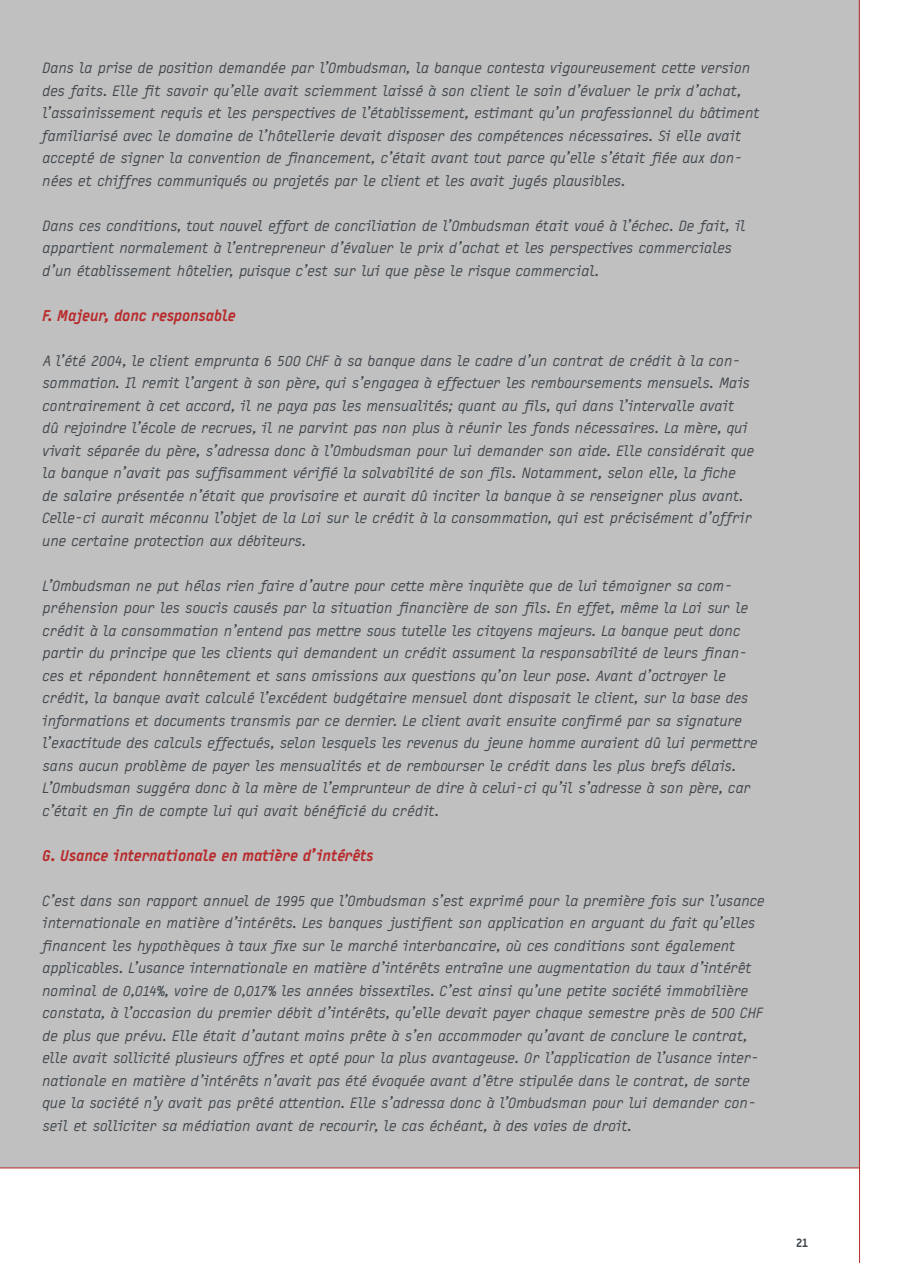
<style>
.page{position:relative;width:902px;height:1263px;background:#fff}
.page>*{position:absolute;margin:0;border:0;box-sizing:border-box;transform-origin:0 0}
.t1{font:italic 15px/22.5px "Typestar";letter-spacing:-.01em;color:#3f454b}
.t2{font:italic 900 15px "Typestar";letter-spacing:-.02em;color:#b8292b}
.t3{font:900 12px "Typestar";color:#3f454b}
</style>
<div class="page">
<div style="left:0;top:0;width:859px;height:1168px;background:#c0c0c0"></div>
<hr style="left:859px;top:0;width:1px;height:1263px;background:#b8292b">
<hr style="left:0;top:1168px;width:859px;height:1px;background:#b8292b">
<p class="t1" style="left:43px;top:57px;width:718px">Dans la prise de position demandée par l’Ombudsman, la banque contesta vigoureusement cette version des faits. Elle fit savoir qu’elle avait sciemment laissé à son client le soin d’évaluer le prix d’achat, l’assainissement requis et les perspectives de l’établissement, estimant qu’un professionnel du bâtiment familiarisé avec le domaine de l’hôtellerie devait disposer des compétences nécessaires. Si elle avait accepté de signer la convention de financement, c’était avant tout parce qu’elle s’était fiée aux don&shy;nées et chiffres communiqués ou projetés par le client et les avait jugés plausibles.</p>
<p class="t1" style="left:43px;top:214px;width:705px">Dans ces conditions, tout nouvel effort de conciliation de l’Ombudsman était voué à l’échec. De fait, il appartient normalement à l’entrepreneur d’évaluer le prix d’achat et les perspectives commerciales d’un établissement hôtelier, puisque c’est sur lui que pèse le risque commercial.</p>
<p class="t2" style="left:43px;top:306px;width:195px">F. Majeur, donc responsable</p>
<p class="t1" style="left:43px;top:349px;width:713px">A l’été 2004, le client emprunta 6 500 CHF à sa banque dans le cadre d’un contrat de crédit à la con&shy;sommation. Il remit l’argent à son père, qui s’engagea à effectuer les remboursements mensuels. Mais contrairement à cet accord, il ne paya pas les mensualités; quant au fils, qui dans l’intervalle avait dû rejoindre l’école de recrues, il ne parvint pas non plus à réunir les fonds nécessaires. La mère, qui vivait séparée du père, s’adressa donc à l’Ombudsman pour lui demander son aide. Elle considérait que la banque n’avait pas suffisamment vérifié la solvabilité de son fils. Notamment, selon elle, la fiche de salaire présentée n’était que provisoire et aurait dû inciter la banque à se renseigner plus avant.<br>Celle-ci aurait méconnu l’objet de la Loi sur le crédit à la consommation, qui est précisément d’offrir une certaine protection aux débiteurs.</p>
<p class="t1" style="left:43px;top:574px;width:716px">L’Ombudsman ne put hélas rien faire d’autre pour cette mère inquiète que de lui témoigner sa com&shy;préhension pour les soucis causés par la situation financière de son fils. En effet, même la Loi sur le crédit à la consommation n’entend pas mettre sous tutelle les citoyens majeurs. La banque peut donc partir du principe que les clients qui demandent un crédit assument la responsabilité de leurs finan&shy;ces et répondent honnêtement et sans omissions aux questions qu’on leur pose. Avant d’octroyer le crédit, la banque avait calculé l’excédent budgétaire mensuel dont disposait le client, sur la base des informations et documents transmis par ce dernier. Le client avait ensuite confirmé par sa signature l’exactitude des calculs effectués, selon lesquels les revenus du jeune homme auraient dû lui permettre sans aucun problème de payer les mensualités et de rembourser le crédit dans les plus brefs délais.<br>L’Ombudsman suggéra donc à la mère de l’emprunteur de dire à celui-ci qu’il s’adresse à son père, car c’était en fin de compte lui qui avait bénéficié du crédit.</p>
<p class="t2" style="left:43px;top:846px;width:333px">G. Usance internationale en matière d’intérêts</p>
<p class="t1" style="left:43px;top:889px;width:723px">C’est dans son rapport annuel de 1995 que l’Ombudsman s’est exprimé pour la première fois sur l’usance internationale en matière d’intérêts. Les banques justifient son application en arguant du fait qu’elles financent les hypothèques à taux fixe sur le marché interbancaire, où ces conditions sont également applicables. L’usance internationale en matière d’intérêts entraîne une augmentation du taux d’intérêt nominal de 0,014%, voire de 0,017% les années bissextiles. C’est ainsi qu’une petite société immobilière constata, à l’occasion du premier débit d’intérêts, qu’elle devait payer chaque semestre près de 500 CHF de plus que prévu. Elle était d’autant moins prête à s’en accommoder qu’avant de conclure le contrat, elle avait sollicité plusieurs offres et opté pour la plus avantageuse. Or l’application de l’usance inter&shy;nationale en matière d’intérêts n’avait pas été évoquée avant d’être stipulée dans le contrat, de sorte que la société n’y avait pas prêté attention. Elle s’adressa donc à l’Ombudsman pour lui demander con&shy;seil et solliciter sa médiation avant de recourir, le cas échéant, à des voies de droit.</p>
<p class="t3" style="left:796px;top:1235px;width:14px">21</p>
</div>
